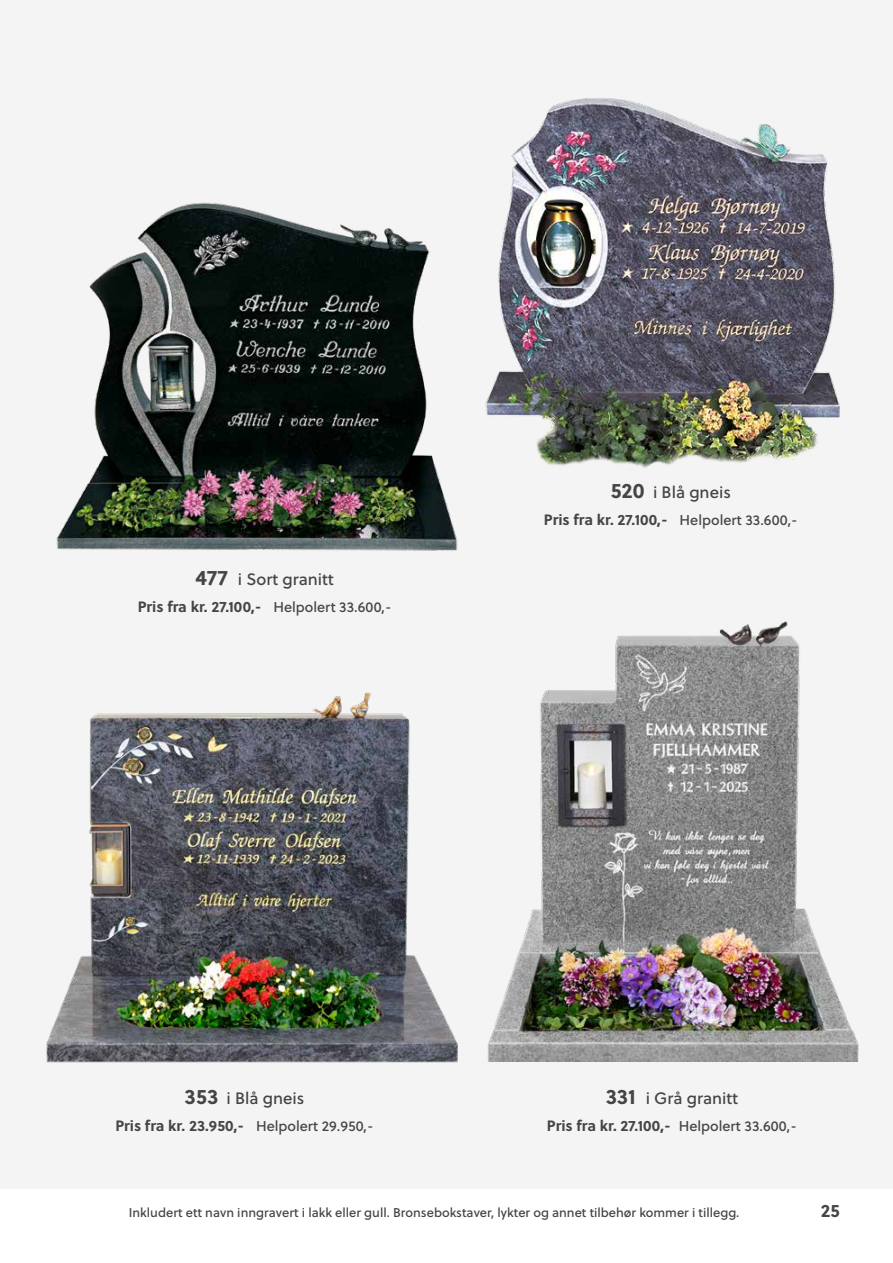
<style>
.page{position:relative;width:893px;height:1263px;background:#fff}
.page>*{position:absolute;margin:0;border:0;box-sizing:border-box;transform-origin:0 0}
.t1{font:700 18px "Soleil";color:#464545}
.t2{font:16.5px "Soleil Bk";color:#464545}
.t3{font:700 15px "Soleil";color:#464545}
.t4{font:12.75px "Soleil Bk";color:#464545}
.s1{font-family:"Soleil";font-weight:700;font-size:21px}
.s2{font-family:"Soleil Bk";font-weight:400;font-size:14.25px}
</style>
<div class="page">
<div style="left:0;top:0;width:893px;height:1188px;background:#f4f4f4"></div>
<img style="left:46px;top:692px;width:454px;height:371px">
<img style="left:485px;top:98px;width:355px;height:370px">
<img style="left:56px;top:202px;width:402px;height:349px">
<img style="left:450px;top:621px;width:409px;height:440px">
<p class="t2" style="left:195px;top:567px;width:140px"><span class="s1">477</span> i Sort granitt</p>
<p class="t3" style="left:138px;top:595px;width:255px">Pris fra kr. 27.100,- <span class="s2">Helpolert 33.600,-</span></p>
<p class="t2" style="left:611px;top:479px;width:122px"><span class="s1">520</span> i Blå gneis</p>
<p class="t3" style="left:544px;top:508px;width:255px">Pris fra kr. 27.100,- <span class="s2">Helpolert 33.600,-</span></p>
<p class="t2" style="left:185px;top:1085px;width:121px"><span class="s1">353</span> i Blå gneis</p>
<p class="t3" style="left:115px;top:1114px;width:260px">Pris fra kr. 23.950,- <span class="s2">Helpolert 29.950,-</span></p>
<p class="t2" style="left:606px;top:1086px;width:134px"><span class="s1">331</span> i Grå granitt</p>
<p class="t3" style="left:547px;top:1114px;width:251px">Pris fra kr. 27.100,- <span class="s2">Helpolert 33.600,-</span></p>
<p class="t4" style="left:129px;top:1203px;width:612px">Inkludert ett navn inngravert i lakk eller gull. Bronsebokstaver, lykter og annet tilbehør kommer i tillegg.</p>
<p class="t1" style="left:821px;top:1197px;width:20px">25</p>
</div>
